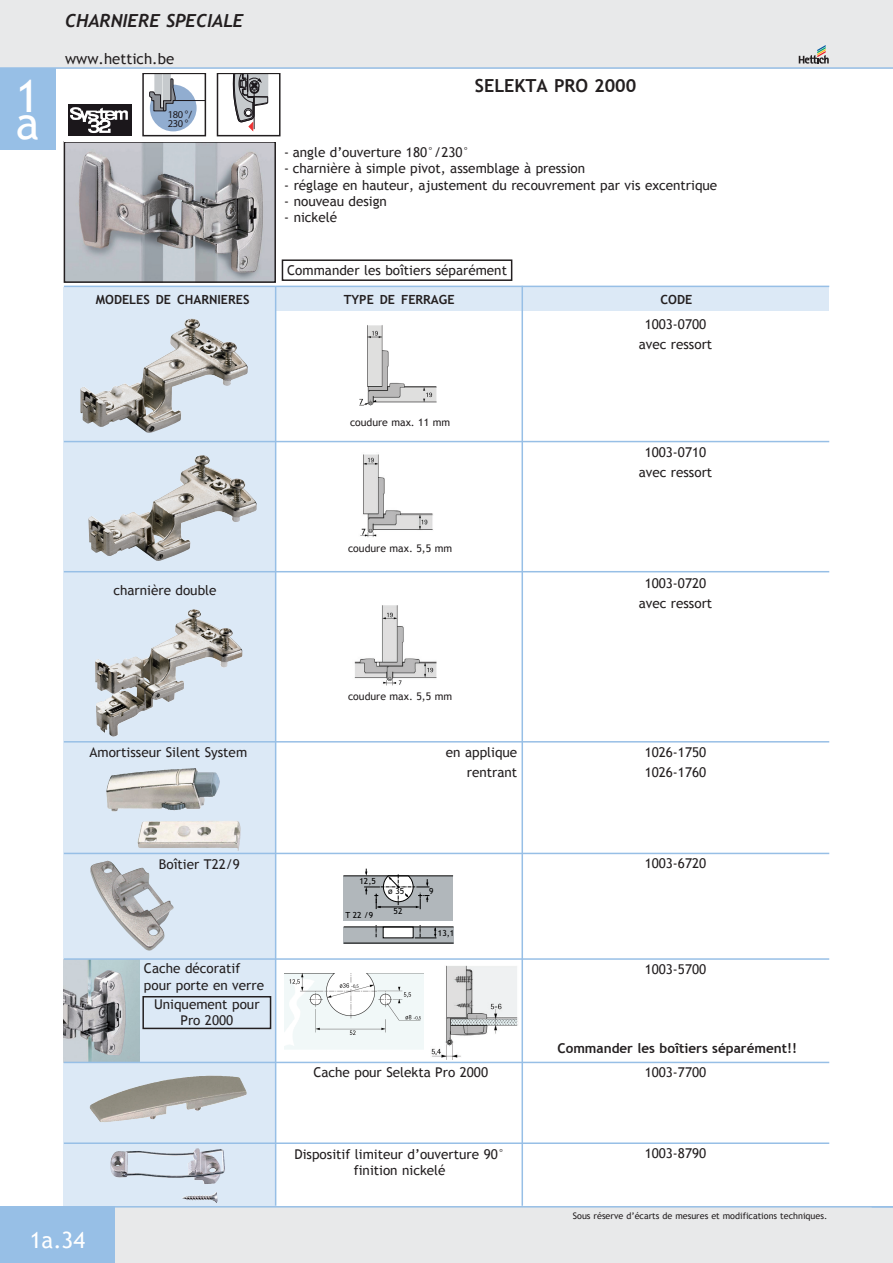
<style>
.page{position:relative;width:893px;height:1263px;background:#fff}
.page>*{position:absolute;margin:0;border:0;box-sizing:border-box;transform-origin:0 0}
.t1{font:45px "Trebuchet MS";color:#fff}
.t2{font:22.5px "Trebuchet MS";color:#fff}
.t3{font:italic 700 18px "Trebuchet";color:#231f20}
.t4{font:700 18px "Trebuchet MS";color:#231f20}
.t5{font:15px "Trebuchet MS";color:#231f20}
.t6{font:13.5px/19.5px "Trebuchet MS";color:#231f20;text-align:center}
.t7{font:700 13.5px "Trebuchet MS";color:#231f20}
.t8{font:700 12.6px "Trebuchet MS";color:#231f20}
.t9{font:10.5px "Trebuchet MS";color:#231f20}
.t10{font:800 10.5px/9px "Rotis Sans Serif";letter-spacing:-.025em;color:#1b171b}
.t11{font:9px "Trebuchet MS";color:#231f20}
.t12{font:8.4px "Trebuchet MS";color:#000}
</style>
<div class="page">
<div style="left:0;top:0;width:893px;height:68px;background:#e8e9ea"></div>
<div style="left:64px;top:287px;width:211px;height:921px;background:#dce9f6"></div>
<img style="left:64px;top:960px;width:75px;height:102px">
<div style="left:276px;top:287px;width:553px;height:24px;background:#dce9f6"></div>
<hr style="left:275px;top:287px;width:1px;height:919px;background:#97bfe6">
<hr style="left:521px;top:286px;width:2px;height:920px;background:#97bfe6">
<hr style="left:64px;top:441px;width:765px;height:1px;background:#97bfe6">
<hr style="left:64px;top:571px;width:765px;height:1px;background:#97bfe6">
<hr style="left:64px;top:741px;width:765px;height:1px;background:#97bfe6">
<hr style="left:64px;top:853px;width:765px;height:1px;background:#97bfe6">
<hr style="left:64px;top:958px;width:765px;height:2px;background:#97bfe6">
<hr style="left:64px;top:1062px;width:765px;height:1px;background:#97bfe6">
<hr style="left:64px;top:1142px;width:765px;height:2px;background:#97bfe6">
<hr style="left:64px;top:286px;width:765px;height:1px;background:#97bfe6">
<img style="left:67px;top:144px;width:206px;height:136px">
<div style="left:64px;top:141px;width:212px;height:142px;border:2px solid #231f20"></div>
<div style="left:150px;top:85px;width:47px;height:46px;background:#91add0;border-radius:50%"></div>
<hr style="left:171px;top:100px;width:35px;height:1px;background:#1b171b">
<div style="left:154px;top:70px;width:8px;height:38px;background:#c6cacd"></div>
<div style="left:163px;top:70px;width:8px;height:31px;background:#c6cacd"></div>
<svg style="left:149px;top:79px;width:26px;height:32px"></svg>
<div style="left:142px;top:73px;width:64px;height:63px;border:2px solid #231f20"></div>
<svg style="left:233px;top:76px;width:35px;height:55px"></svg>
<div style="left:217px;top:73px;width:64px;height:63px;border:2px solid #231f20"></div>
<div style="left:68px;top:105px;width:64px;height:31px;background:#1b171b"></div>
<svg style="left:70px;top:107px;width:58px;height:26px"></svg>
<hr style="left:142px;top:70px;width:144px;height:3px;background:#fff">
<img style="left:80px;top:319px;width:168px;height:114px">
<div style="left:282px;top:259px;width:230px;height:22px;border:2px solid #231f20"></div>
<img style="left:88px;top:455px;width:169px;height:106px">
<img style="left:95px;top:609px;width:147px;height:128px">
<img style="left:90px;top:861px;width:84px;height:90px">
<img style="left:106px;top:769px;width:114px;height:43px">
<img style="left:360px;top:454px;width:73px;height:83px">
<img style="left:359px;top:325px;width:78px;height:81px">
<img style="left:354px;top:605px;width:83px;height:81px">
<div style="left:343px;top:876px;width:110px;height:44px;background:#b1b7bb"></div>
<hr style="left:343px;top:875px;width:110px;height:1px;background:#000">
<svg style="left:364px;top:869px;width:66px;height:40px"></svg>
<div style="left:343px;top:927px;width:111px;height:16px;background:#b1b7bb"></div>
<hr style="left:344px;top:943px;width:110px;height:1px;background:#000">
<hr style="left:344px;top:927px;width:110px;height:1px;background:#000">
<svg style="left:383px;top:925px;width:53px;height:14px"></svg>
<img style="left:431px;top:966px;width:87px;height:94px">
<img style="left:285px;top:974px;width:138px;height:75px">
<div style="left:142px;top:996px;width:129px;height:33px;border:2px solid #231f20"></div>
<img style="left:89px;top:1076px;width:116px;height:46px">
<img style="left:110px;top:1148px;width:115px;height:36px">
<svg style="left:799px;top:45px;width:30px;height:19px"></svg>
<div style="left:62px;top:1206px;width:831px;height:57px;background:#e8e9ea"></div>
<div style="left:0;top:1206px;width:115px;height:57px;background:#97bfe6"></div>
<hr style="left:0;top:1206px;width:893px;height:1px;background:#97bfe6">
<div style="left:0;top:68px;width:55px;height:81px;background:#97bfe6"></div>
<hr style="left:0;top:67px;width:893px;height:2px;background:#97bfe6">
<h3 class="t3" style="left:65px;top:9px;width:180px">CHARNIERE SPECIALE</h3>
<h1 class="t1" style="left:16px;top:69px;width:25px">1</h1>
<h1 class="t1" style="left:16px;top:96px;width:25px">a</h1>
<p class="t5" style="left:65px;top:49px;width:111px">www.hettich.be</p>
<p class="t10" style="left:168px;top:109px;width:26px">180 /<br>230</p>
<h3 class="t4" style="left:475px;top:74px;width:163px">SELEKTA PRO 2000</h3>
<p class="t6" style="left:284px;top:143px;width:187px">- angle d’ouverture 180°/230°</p>
<p class="t6" style="left:284px;top:159px;width:302px">- charnière à simple pivot, assemblage à pression</p>
<p class="t6" style="left:284px;top:175px;width:434px">- réglage en hauteur, ajustement du recouvrement par vis excentrique</p>
<p class="t6" style="left:284px;top:191px;width:104px">- nouveau design</p>
<p class="t6" style="left:284px;top:208px;width:54px">- nickelé</p>
<p class="t6" style="left:287px;top:260px;width:221px">Commander les boîtiers séparément</p>
<p class="t8" style="left:96px;top:291px;width:155px">MODELES DE CHARNIERES</p>
<p class="t8" style="left:344px;top:291px;width:112px">TYPE DE FERRAGE</p>
<p class="t8" style="left:660px;top:292px;width:33px">CODE</p>
<p class="t6" style="left:639px;top:315px;width:75px">1003-0700 avec ressort</p>
<p class="t6" style="left:113px;top:581px;width:105px">charnière double</p>
<p class="t9" style="left:350px;top:416px;width:102px">coudure max. 11 mm</p>
<p class="t9" style="left:348px;top:542px;width:106px">coudure max. 5,5 mm</p>
<p class="t6" style="left:639px;top:443px;width:75px">1003-0710 avec ressort</p>
<p class="t6" style="left:639px;top:574px;width:75px">1003-0720 avec ressort</p>
<p class="t9" style="left:348px;top:690px;width:106px">coudure max. 5,5 mm</p>
<p class="t6" style="left:90px;top:743px;width:159px">Amortisseur Silent System</p>
<p class="t6" style="left:446px;top:743px;width:73px;text-align:right">en applique rentrant</p>
<p class="t6" style="left:645px;top:743px;width:63px;text-align:left">1026-1750<br>1026-1760</p>
<p class="t6" style="left:159px;top:855px;width:83px">Boîtier T22/9</p>
<p class="t6" style="left:645px;top:853px;width:63px">1003-6720</p>
<p class="t12" style="left:360px;top:876px;width:18px">12,5</p>
<p class="t12" style="left:388px;top:886px;width:17px">ø 35</p>
<p class="t12" style="left:429px;top:886px;width:6px">9</p>
<p class="t12" style="left:345px;top:910px;width:29px">T 22 / 9</p>
<p class="t12" style="left:394px;top:906px;width:10px">52</p>
<p class="t12" style="left:438px;top:928px;width:18px">13,1</p>
<p class="t6" style="left:144px;top:961px;width:122px;line-height:16.2px;text-align:left">Cache décoratif pour porte en verre</p>
<p class="t6" style="left:645px;top:960px;width:63px">1003-5700</p>
<p class="t6" style="left:154px;top:996px;width:107px;line-height:16.2px">Uniquement pour<br>Pro 2000</p>
<p class="t7" style="left:557px;top:1040px;width:241px">Commander les boîtiers séparément!!</p>
<p class="t6" style="left:313px;top:1063px;width:176px">Cache pour Selekta Pro 2000</p>
<p class="t6" style="left:645px;top:1063px;width:63px">1003-7700</p>
<p class="t6" style="left:294px;top:1146px;width:212px;line-height:16.2px">Dispositif limiteur d’ouverture 90° finition nickelé</p>
<p class="t6" style="left:645px;top:1143px;width:63px">1003-8790</p>
<p class="t11" style="left:573px;top:1210px;width:256px">Sous réserve d’écarts de mesures et modifications techniques.</p>
<h2 class="t2" style="left:30px;top:1227px;width:57px">1a.34</h2>
</div>
